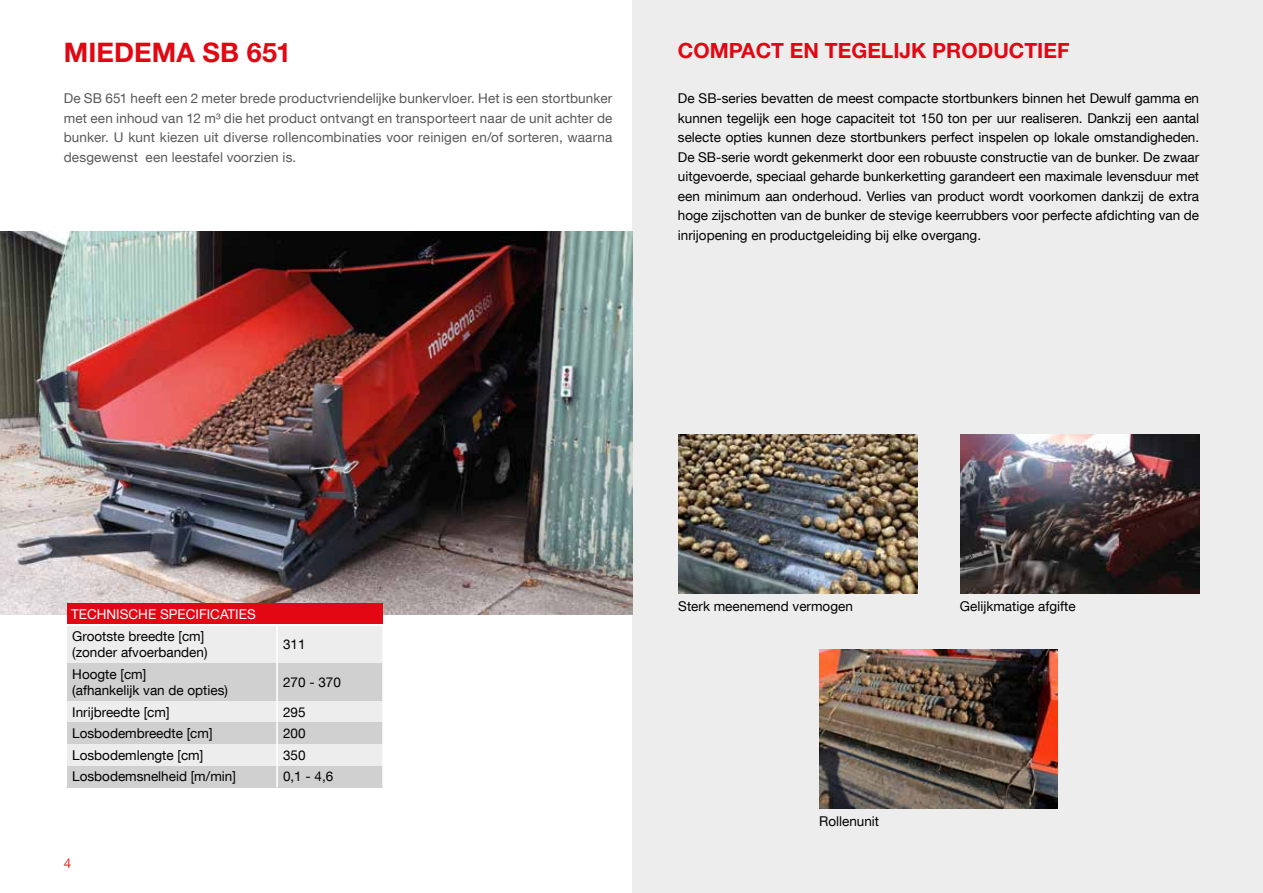
<style>
.page{position:relative;width:1263px;height:893px;background:#fff}
.page>*{position:absolute;margin:0;border:0;box-sizing:border-box;transform-origin:0 0}
.t1{font:700 27px "Helvetica Neue LT Std";letter-spacing:.005em;color:#e30613}
.t2{font:700 21px "Helvetica Neue LT Std";color:#e30613}
.t3{font:13.5px/19.5px "Helvetica Neue LT Com";color:#000}
.t4{font:13.5px/19.5px "Helvetica Neue LT Com";letter-spacing:.01em;color:#59595b;text-align:justify}
.t5{font:13.5px "Helvetica Neue LT Com";color:#fff}
.t6{font:13.5px "Helvetica Neue LT Com";color:#e52720}
</style>
<div class="page">
<div style="left:632px;top:0;width:631px;height:893px;background:#ededed"></div>
<img style="left:0;top:231px;width:632px;height:383px">
<div style="left:66px;top:625px;width:211px;height:38px;background:#ededed"></div>
<div style="left:277px;top:625px;width:106px;height:38px;background:#ededed"></div>
<div style="left:66px;top:663px;width:211px;height:38px;background:#d0d0d0"></div>
<div style="left:277px;top:663px;width:106px;height:38px;background:#d0d0d0"></div>
<div style="left:66px;top:701px;width:211px;height:21px;background:#ededed"></div>
<div style="left:277px;top:701px;width:106px;height:21px;background:#ededed"></div>
<div style="left:66px;top:722px;width:211px;height:22px;background:#d0d0d0"></div>
<div style="left:277px;top:722px;width:106px;height:22px;background:#d0d0d0"></div>
<div style="left:66px;top:744px;width:211px;height:22px;background:#ededed"></div>
<div style="left:277px;top:744px;width:106px;height:22px;background:#ededed"></div>
<div style="left:66px;top:766px;width:211px;height:21px;background:#d0d0d0"></div>
<div style="left:277px;top:766px;width:106px;height:21px;background:#d0d0d0"></div>
<hr style="left:277px;top:624px;width:107px;height:2px;background:#fff">
<hr style="left:382px;top:626px;width:2px;height:37px;background:#fff">
<hr style="left:382px;top:663px;width:2px;height:38px;background:#fff">
<hr style="left:382px;top:701px;width:2px;height:21px;background:#fff">
<hr style="left:382px;top:722px;width:2px;height:22px;background:#fff">
<hr style="left:382px;top:744px;width:2px;height:22px;background:#fff">
<hr style="left:382px;top:766px;width:2px;height:21px;background:#fff">
<hr style="left:66px;top:624px;width:211px;height:2px;background:#fff">
<hr style="left:66px;top:626px;width:1px;height:37px;background:#fff">
<hr style="left:276px;top:626px;width:2px;height:37px;background:#fff">
<hr style="left:66px;top:663px;width:1px;height:38px;background:#fff">
<hr style="left:276px;top:663px;width:2px;height:38px;background:#fff">
<hr style="left:276px;top:701px;width:2px;height:21px;background:#fff">
<hr style="left:276px;top:722px;width:2px;height:22px;background:#fff">
<hr style="left:276px;top:744px;width:2px;height:22px;background:#fff">
<svg style="left:66px;top:701px;width:1px;height:86px"></svg>
<hr style="left:276px;top:766px;width:2px;height:21px;background:#fff">
<div style="left:67px;top:603px;width:315px;height:21px;background:#e30613"></div>
<img style="left:678px;top:435px;width:239px;height:159px">
<img style="left:960px;top:435px;width:239px;height:159px">
<img style="left:819px;top:649px;width:239px;height:159px">
<h1 class="t1" style="left:64px;top:35px;width:229px">MIEDEMA SB 651</h1>
<p class="t4" style="left:64px;top:88px;width:550px">De SB 651 heeft een 2 meter brede productvriendelijke bunkervloer. Het is een stortbunker met een inhoud van 12 m³ die het product ontvangt en transporteert naar de unit achter de bunker. U kunt kiezen uit diverse rollencombinaties voor reinigen en/of sorteren, waarna desgewenst een leestafel voorzien is.</p>
<h2 class="t2" style="left:678px;top:37px;width:393px">COMPACT EN TEGELIJK PRODUCTIEF</h2>
<p class="t3" style="left:678px;top:88px;width:523px;text-align:justify">De SB-series bevatten de meest compacte stortbunkers binnen het Dewulf gamma en kunnen tegelijk een hoge capaciteit tot 150 ton per uur realiseren. Dankzij een aantal selecte opties kunnen deze stortbunkers perfect inspelen op lokale omstandigheden.<br>De SB-serie wordt gekenmerkt door een robuuste constructie van de bunker. De zwaar uitgevoerde, speciaal geharde bunkerketting garandeert een maximale levensduur met een minimum aan onderhoud. Verlies van product wordt voorkomen dankzij de extra hoge zijschotten van de bunker de stevige keerrubbers voor perfecte afdichting van de inrijopening en productgeleiding bij elke overgang.</p>
<p class="t5" style="left:71px;top:606px;width:186px">TECHNISCHE SPECIFICATIES</p>
<p class="t3" style="left:72px;top:628px;width:137px;line-height:16.2px">Grootste breedte [cm] (zonder afvoerbanden)</p>
<p class="t3" style="left:283px;top:634px;width:24px">311</p>
<p class="t3" style="left:72px;top:665px;width:157px;line-height:16.2px">Hoogte [cm]<br>(afhankelijk van de opties)</p>
<p class="t3" style="left:283px;top:672px;width:59px">270 - 370</p>
<p class="t3" style="left:72px;top:702px;width:99px">Inrijbreedte [cm]</p>
<p class="t3" style="left:283px;top:702px;width:24px">295</p>
<p class="t3" style="left:72px;top:723px;width:142px">Losbodembreedte [cm]</p>
<p class="t3" style="left:283px;top:723px;width:24px">200</p>
<p class="t3" style="left:72px;top:745px;width:133px">Losbodemlengte [cm]</p>
<p class="t3" style="left:283px;top:745px;width:24px">350</p>
<p class="t3" style="left:72px;top:766px;width:165px">Losbodemsnelheid [m/min]</p>
<p class="t3" style="left:283px;top:766px;width:52px">0,1 - 4,6</p>
<p class="t6" style="left:64px;top:855px;width:9px">4</p>
<p class="t3" style="left:678px;top:596px;width:176px">Sterk meenemend vermogen</p>
<p class="t3" style="left:960px;top:596px;width:117px">Gelijkmatige afgifte</p>
<p class="t3" style="left:819px;top:811px;width:62px">Rollenunit</p>
</div>
